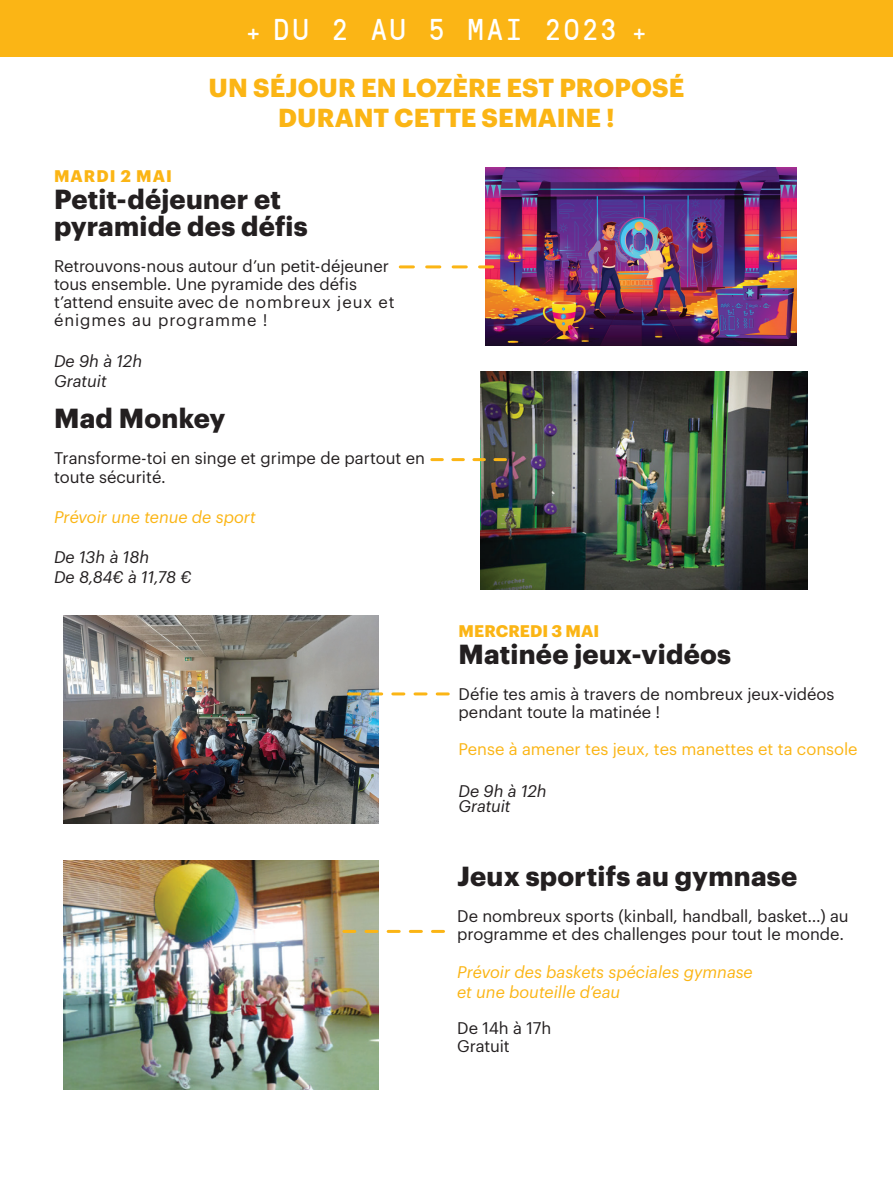
<style>
.page{position:relative;width:893px;height:1191px;background:#fff}
.page>*{position:absolute;margin:0;border:0;box-sizing:border-box;transform-origin:0 0}
.t1{font:30px "GT Pressura Mono";letter-spacing:.08em;color:#fff}
.t2{font:700 27px/27px "Graphik";letter-spacing:.01em;color:#231f20}
.t3{font:700 25.5px/30.6px "Graphik";letter-spacing:.005em;color:#fbb515;text-align:center}
.t4{font:16.5px/18px "Graphik";color:#231f20}
.t5{font:italic 16.5px/19.8px "Graphik";color:#fbb515}
.t6{font:italic 16.5px/19.8px "Graphik";color:#231f20}
.t7{font:16.5px "Graphik";color:#fbb515}
.t8{font:700 16.5px "Graphik";letter-spacing:.005em;color:#fbb515}
.t9{font:700 16.5px "Graphik";letter-spacing:.06em;color:#fbb515}
.s1{font-size:24px}
</style>
<div class="page">
<img style="left:64px;top:615px;width:314px;height:208px">
<div style="left:0;top:0;width:893px;height:56px;background:#fbb515"></div>
<img style="left:485px;top:167px;width:312px;height:178px">
<img style="left:480px;top:371px;width:328px;height:218px">
<svg style="left:400px;top:265px;width:93px;height:3px"></svg>
<svg style="left:432px;top:458px;width:73px;height:3px"></svg>
<svg style="left:348px;top:692px;width:100px;height:3px"></svg>
<img style="left:64px;top:860px;width:314px;height:229px">
<svg style="left:344px;top:930px;width:100px;height:3px"></svg>
<h1 class="t1" style="left:247px;top:8px;width:401px"><span class="s1">+</span> DU 2 AU 5 MAI 2023 <span class="s1">+</span></h1>
<h3 class="t3" style="left:209px;top:70px;width:477px">UN SÉJOUR EN LOZÈRE EST PROPOSÉ<br>DURANT CETTE SEMAINE !</h3>
<p class="t9" style="left:54px;top:163px;width:119px">MARDI 2 MAI</p>
<h2 class="t2" style="left:54px;top:183px;width:255px">Petit-déjeuner et pyramide des défis</h2>
<p class="t4" style="left:54px;top:255px;width:342px">Retrouvons-nous autour d’un petit-déjeuner tous ensemble. Une pyramide des défis t’attend ensuite avec de nombreux jeux et énigmes au programme !</p>
<p class="t6" style="left:54px;top:350px;width:90px">De 9h à 12h<br>Gratuit</p>
<h2 class="t2" style="left:54px;top:402px;width:173px">Mad Monkey</h2>
<p class="t4" style="left:54px;top:446px;width:373px;line-height:19.8px">Transforme-toi en singe et grimpe de partout en toute sécurité.</p>
<p class="t5" style="left:54px;top:506px;width:203px">Prévoir une tenue de sport</p>
<p class="t6" style="left:54px;top:545px;width:139px">De 13h à 18h<br>De 8,84€ à 11,78 €</p>
<p class="t8" style="left:459px;top:618px;width:142px">MERCREDI 3 MAI</p>
<h2 class="t2" style="left:458px;top:638px;width:274px">Matinée jeux-vidéos</h2>
<p class="t4" style="left:458px;top:683px;width:377px">Défie tes amis à travers de nombreux jeux-vidéos pendant toute la matinée !</p>
<p class="t7" style="left:458px;top:737px;width:401px">Pense à amener tes jeux, tes manettes et ta console</p>
<p class="t6" style="left:458px;top:781px;width:90px;line-height:15px">De 9h à 12h<br>Gratuit</p>
<h2 class="t2" style="left:457px;top:860px;width:342px">Jeux sportifs au gymnase</h2>
<p class="t4" style="left:457px;top:906px;width:393px">De nombreux sports (kinball, handball, basket...) au programme et des challenges pour tout le monde.</p>
<p class="t5" style="left:457px;top:960px;width:297px">Prévoir des baskets spéciales gymnase et une bouteille d’eau</p>
<p class="t4" style="left:457px;top:1017px;width:96px">De 14h à 17h<br>Gratuit</p>
</div>
